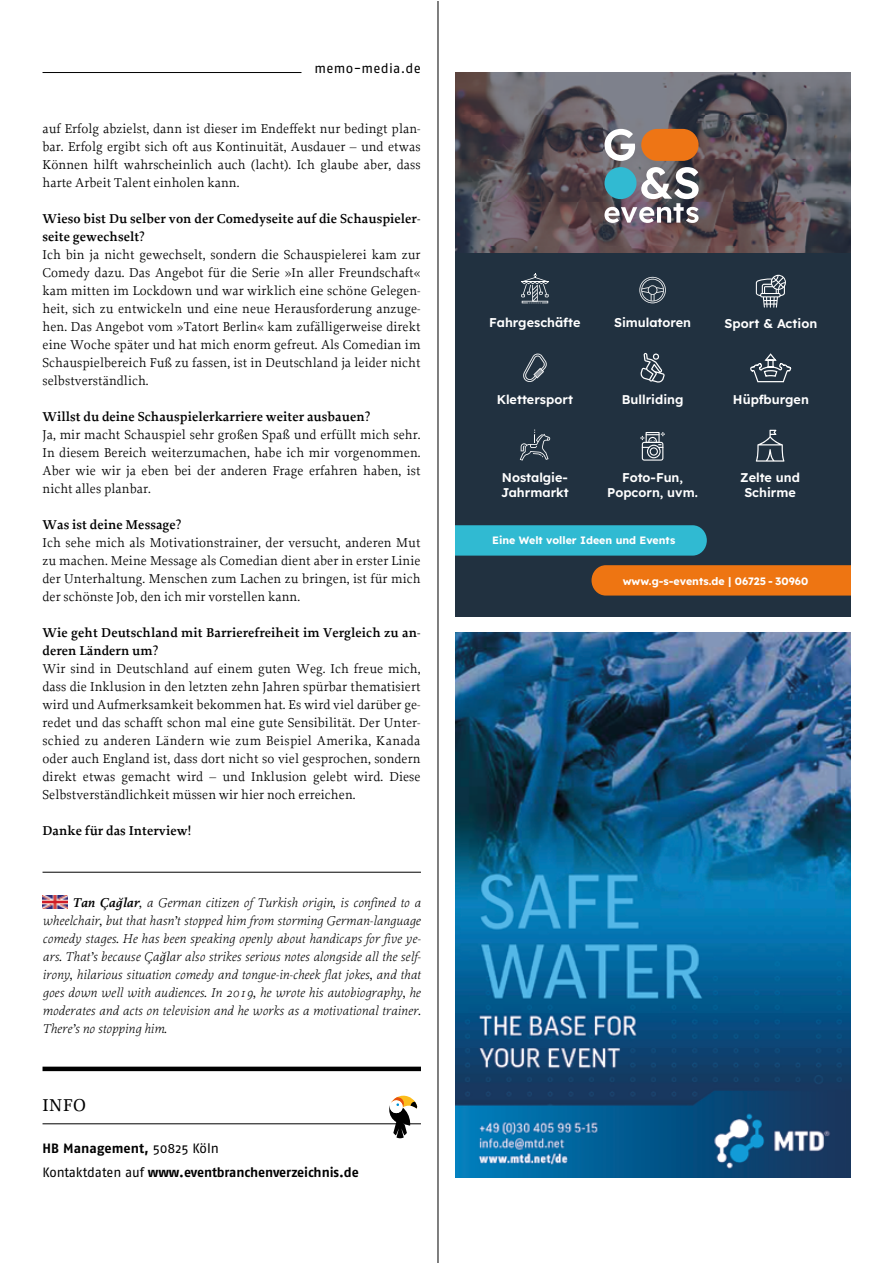
<style>
.page{position:relative;width:893px;height:1263px;background:#fff}
.page>*{position:absolute;margin:0;border:0;box-sizing:border-box;transform-origin:0 0}
.t1{font:500 18px "Proforma";color:#000}
.t2{font:13.5px/18px "Proforma";letter-spacing:.005em;color:#000;text-align:justify}
.t3{font:italic 300 13.5px/18px "Proforma";letter-spacing:.01em;color:#000;text-align:justify}
.t4{font:600 13.5px/18px "Proforma";letter-spacing:.005em;color:#000}
.t5{font:700 13.5px/24px "Fago No";letter-spacing:-.005em;color:#000}
.t6{font:13.5px "Fago No";letter-spacing:.02em;color:#000}
.t7{font:600 12.6px/15.1px "Lexend";color:#fff;text-align:center}
.t8{font:700 10.65px "Lexend";color:#fff}
.s1{font-weight:600}
.s2{font-weight:400}
</style>
<div class="page">
<img style="left:455px;top:632px;width:395px;height:546px">
<img style="left:455px;top:72px;width:395px;height:181px">
<div style="left:455px;top:253px;width:395px;height:364px;background:#213140"></div>
<div style="left:641px;top:129px;width:58px;height:32px;background:#ee7515;border-radius:16px"></div>
<svg style="left:604px;top:167px;width:95px;height:56px"></svg>
<svg style="left:604px;top:129px;width:31px;height:32px"></svg>
<svg style="left:520px;top:429px;width:30px;height:32px"></svg>
<svg style="left:640px;top:432px;width:25px;height:29px"></svg>
<svg style="left:521px;top:273px;width:28px;height:31px"></svg>
<svg style="left:639px;top:277px;width:27px;height:26px"></svg>
<svg style="left:756px;top:275px;width:30px;height:33px"></svg>
<svg style="left:523px;top:353px;width:24px;height:29px"></svg>
<svg style="left:640px;top:353px;width:25px;height:30px"></svg>
<svg style="left:750px;top:353px;width:42px;height:29px"></svg>
<svg style="left:455px;top:525px;width:252px;height:31px;background:#2fb5cd"></svg>
<div style="left:591px;top:565px;width:259px;height:30px;background:#ee7512"></div>
<svg style="left:756px;top:430px;width:28px;height:32px"></svg>
<hr style="left:438px;top:1px;width:1px;height:1262px;background:#000">
<hr style="left:43px;top:72px;width:258px;height:1px;background:#000">
<hr style="left:43px;top:872px;width:378px;height:1px;background:#000">
<img style="left:43px;top:895px;width:25px;height:13px">
<hr style="left:43px;top:1067px;width:378px;height:4px;background:#000">
<hr style="left:43px;top:1123px;width:378px;height:1px;background:#000">
<svg style="left:389px;top:1096px;width:28px;height:42px"></svg>
<p class="t6" style="left:315px;top:60px;width:108px">memo-media.de</p>
<p class="t2" style="left:43px;top:119px;width:380px">auf Erfolg abzielst, dann ist dieser im Endeffekt nur bedingt plan&shy;bar. Erfolg ergibt sich oft aus Kontinuität, Ausdauer – und etwas Können hilft wahrscheinlich auch (lacht). Ich glaube aber, dass harte Arbeit Talent einholen kann.</p>
<p class="t4" style="left:43px;top:209px;width:379px">Wieso bist Du selber von der Comedyseite auf die Schauspieler&shy;seite gewechselt?</p>
<p class="t2" style="left:43px;top:245px;width:380px">Ich bin ja nicht gewechselt, sondern die Schauspielerei kam zur Comedy dazu. Das Angebot für die Serie »In aller Freundschaft« kam mitten im Lockdown und war wirklich eine schöne Gelegen&shy;heit, sich zu entwickeln und eine neue Herausforderung anzuge&shy;hen. Das Angebot vom »Tatort Berlin« kam zufälligerweise direkt eine Woche später und hat mich enorm gefreut. Als Comedian im Schauspielbereich Fuß zu fassen, ist in Deutschland ja leider nicht selbstverständlich.</p>
<p class="t4" style="left:43px;top:407px;width:329px">Willst du deine Schauspielerkarriere weiter ausbauen?</p>
<p class="t2" style="left:43px;top:425px;width:380px">Ja, mir macht Schauspiel sehr großen Spaß und erfüllt mich sehr.<br>In diesem Bereich weiterzumachen, habe ich mir vorgenommen.<br>Aber wie wir ja eben bei der anderen Frage erfahren haben, ist nicht alles planbar.</p>
<p class="t4" style="left:43px;top:515px;width:140px">Was ist deine Message?</p>
<p class="t2" style="left:43px;top:533px;width:380px">Ich sehe mich als Motivationstrainer, der versucht, anderen Mut zu machen. Meine Message als Comedian dient aber in erster Linie der Unterhaltung. Menschen zum Lachen zu bringen, ist für mich der schönste Job, den ich mir vorstellen kann.</p>
<p class="t4" style="left:43px;top:623px;width:379px">Wie geht Deutschland mit Barrierefreiheit im Vergleich zu an&shy;deren Ländern um?</p>
<p class="t2" style="left:43px;top:659px;width:380px">Wir sind in Deutschland auf einem guten Weg. Ich freue mich, dass die Inklusion in den letzten zehn Jahren spürbar thematisiert wird und Aufmerksamkeit bekommen hat. Es wird viel darüber ge&shy;redet und das schafft schon mal eine gute Sensibilität. Der Unter&shy;schied zu anderen Ländern wie zum Beispiel Amerika, Kanada oder auch England ist, dass dort nicht so viel gesprochen, sondern direkt etwas gemacht wird – und Inklusion gelebt wird. Diese Selbstverständlichkeit müssen wir hier noch erreichen.</p>
<p class="t4" style="left:43px;top:821px;width:150px">Danke für das Interview!</p>
<p class="t3" style="left:43px;top:893px;width:380px;text-indent:30px"><span class="s1">Tan Çag˘lar</span>, a German citizen of Turkish origin, is confined to a wheelchair, but that hasn’t stopped him from storming German-language comedy stages. He has been speaking openly about handicaps for five ye&shy;ars. That’s because Ça<span class="s2">g˘l</span>ar also strikes serious notes alongside all the self&shy;irony, hilarious situation comedy and tongue-in-cheek flat jokes, and that goes down well with audiences. In 2019, he wrote his autobiography, he moderates and acts on television and he works as a motivational trainer.<br>There’s no stopping him.</p>
<h1 class="t1" style="left:43px;top:1094px;width:45px">INFO</h1>
<p class="t5" style="left:43px;top:1136px;width:318px">HB Management, <span class="s2">50825 Köln<br>Kontaktdaten auf</span> www.eventbranchenverzeichnis.de</p>
<p class="t7" style="left:489px;top:314px;width:93px">Fahrgeschäfte</p>
<p class="t7" style="left:614px;top:314px;width:79px">Simulatoren</p>
<p class="t7" style="left:725px;top:315px;width:94px">Sport &amp; Action</p>
<p class="t7" style="left:497px;top:392px;width:78px">Klettersport</p>
<p class="t7" style="left:622px;top:392px;width:63px">Bullriding</p>
<p class="t7" style="left:733px;top:392px;width:77px">Hüpfburgen</p>
<p class="t7" style="left:501px;top:470px;width:69px;text-align:left">Nostalgie-<br>Jahrmarkt</p>
<p class="t7" style="left:607px;top:470px;width:92px">Foto-Fun,<br>Popcorn, uvm.</p>
<p class="t7" style="left:740px;top:470px;width:61px">Zelte und<br>Schirme</p>
<p class="t8" style="left:492px;top:533px;width:185px">Eine Welt voller Ideen und Events</p>
<p class="t8" style="left:623px;top:574px;width:187px">www.g-s-events.de | 06725 - 30960</p>
</div>
